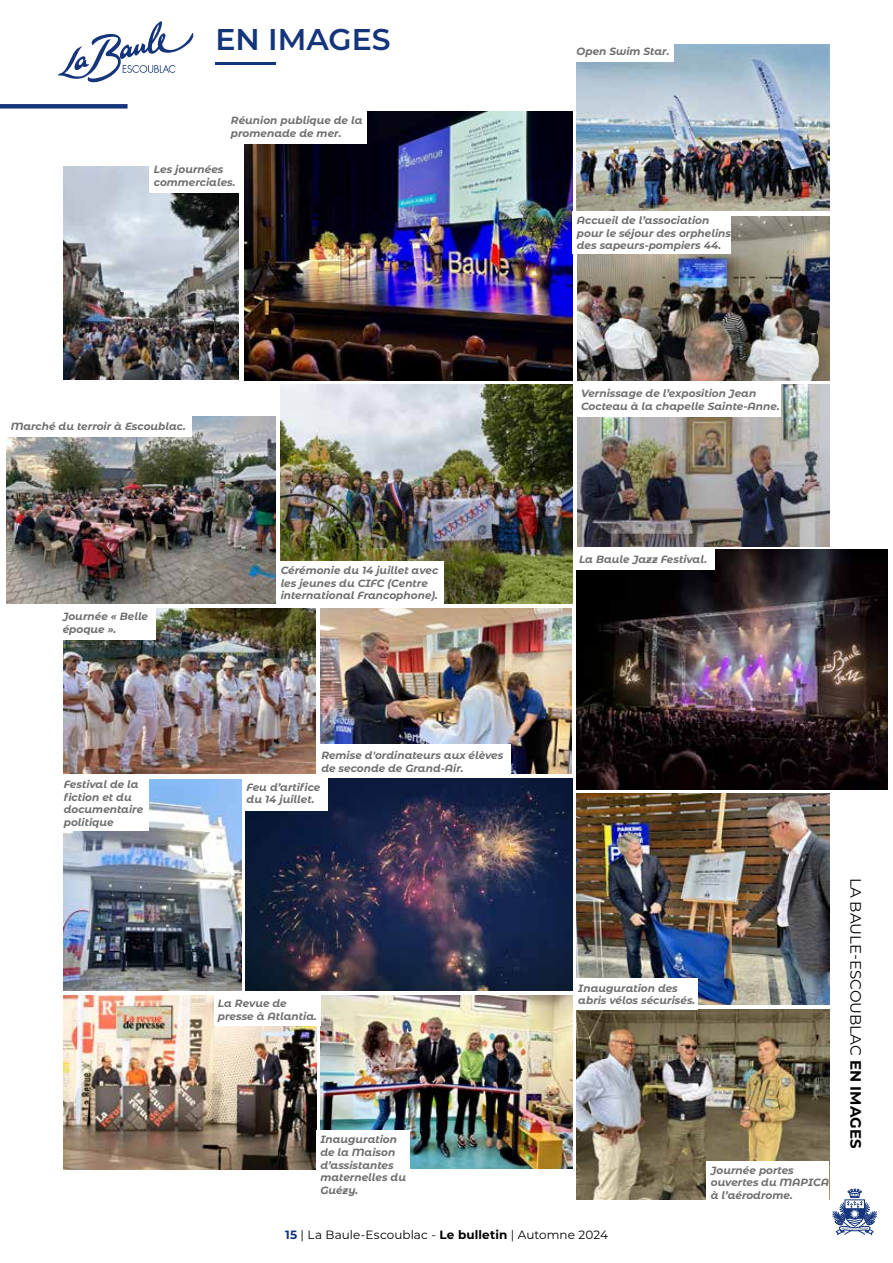
<style>
.page{position:relative;width:893px;height:1263px;background:#fff}
.page>*{position:absolute;margin:0;border:0;box-sizing:border-box;transform-origin:0 0}
.t1{font:600 30px/24px "Montserrat";color:#15357b}
.t2{font:15px "Montserrat";color:#000}
.t3{font:12px "Montserrat";letter-spacing:.005em;color:#000}
.t4{font:italic 700 10.5px/12.6px "Montserrat Alternates";color:#706f6f}
.s1{font-weight:700;color:#15357b}
.s2{font-weight:700}
</style>
<div class="page">
<svg style="left:832px;top:1188px;width:45px;height:47px"></svg>
<img style="left:7px;top:417px;width:268px;height:187px">
<img style="left:64px;top:995px;width:252px;height:174px">
<img style="left:64px;top:608px;width:252px;height:166px">
<svg style="left:58px;top:21px;width:136px;height:61px"></svg>
<div style="left:0;top:104px;width:128px;height:5px;background:#15357b"></div>
<div style="left:58px;top:605px;width:98px;height:34px;background:#fff"></div>
<img style="left:577px;top:217px;width:253px;height:164px">
<img style="left:577px;top:550px;width:310px;height:240px">
<img style="left:245px;top:112px;width:328px;height:268px">
<div style="left:573px;top:212px;width:158px;height:42px;background:#fff"></div>
<div style="left:575px;top:548px;width:140px;height:22px;background:#fff"></div>
<img style="left:577px;top:794px;width:252px;height:210px">
<img style="left:320px;top:995px;width:253px;height:173px">
<div style="left:316px;top:1130px;width:94px;height:69px;background:#fff"></div>
<div style="left:214px;top:991px;width:106px;height:34px;background:#fff"></div>
<img style="left:577px;top:1010px;width:252px;height:189px">
<img style="left:64px;top:167px;width:174px;height:212px">
<div style="left:707px;top:1161px;width:122px;height:42px;background:#fff"></div>
<div style="left:150px;top:158px;width:89px;height:34px;background:#fff"></div>
<div style="left:7px;top:416px;width:185px;height:21px;background:#fff"></div>
<div style="left:227px;top:109px;width:140px;height:34px;background:#fff"></div>
<div style="left:574px;top:978px;width:123px;height:32px;background:#fff"></div>
<img style="left:281px;top:384px;width:292px;height:220px">
<img style="left:578px;top:384px;width:251px;height:162px">
<img style="left:320px;top:608px;width:252px;height:166px">
<div style="left:317px;top:744px;width:193px;height:34px;background:#fff"></div>
<div style="left:577px;top:383px;width:204px;height:34px;background:#fff"></div>
<div style="left:276px;top:561px;width:168px;height:43px;background:#fff"></div>
<img style="left:577px;top:45px;width:252px;height:166px">
<div style="left:572px;top:40px;width:102px;height:22px;background:#fff"></div>
<img style="left:246px;top:778px;width:327px;height:213px">
<div style="left:242px;top:776px;width:85px;height:34px;background:#fff"></div>
<img style="left:64px;top:779px;width:177px;height:211px">
<div style="left:60px;top:775px;width:89px;height:55px;background:#fff"></div>
<h1 class="t1" style="left:215px;top:26px;width:177px">EN IMAGES –</h1>
<p class="t4" style="left:231px;top:114px;width:133px">Réunion publique de la promenade de mer.</p>
<p class="t4" style="left:154px;top:163px;width:83px">Les journées commerciales.</p>
<p class="t4" style="left:577px;top:45px;width:94px">Open Swim Star.</p>
<p class="t4" style="left:577px;top:214px;width:156px">Accueil de l’association pour le séjour des orphelins des sapeurs-pompiers 44.</p>
<p class="t4" style="left:11px;top:420px;width:177px">Marché du terroir à Escoublac.</p>
<p class="t4" style="left:581px;top:387px;width:200px">Vernissage de l’exposition Jean<br>Cocteau à la chapelle Sainte-Anne.</p>
<p class="t4" style="left:63px;top:610px;width:87px">Journée « Belle époque ».</p>
<p class="t4" style="left:64px;top:777px;width:81px">Festival de la fiction et du documentaire politique</p>
<p class="t4" style="left:281px;top:563px;width:159px">Cérémonie du 14 juillet avec les jeunes du CIFC (Centre international Francophone).</p>
<p class="t4" style="left:579px;top:552px;width:130px">La Baule Jazz Festival.</p>
<p class="t4" style="left:321px;top:748px;width:183px">Remise d'ordinateurs aux élèves de seconde de Grand-Air.</p>
<p class="t4" style="left:247px;top:780px;width:75px">Feu d’artifice du 14 juillet.</p>
<p class="t4" style="left:218px;top:997px;width:100px">La Revue de presse à Atlantia.</p>
<p class="t4" style="left:578px;top:981px;width:119px">Inauguration des abris vélos sécurisés.</p>
<p class="t4" style="left:320px;top:1133px;width:87px">Inauguration de la Maison d’assistantes maternelles du<br>Guézy.</p>
<p class="t3" style="left:285px;top:1226px;width:324px"><span class="s1">15</span> | La Baule-Escoublac - <span class="s2">Le bulletin</span> | Automne 2024</p>
<p class="t4" style="left:711px;top:1163px;width:120px">Journée portes ouvertes du MAPICA à l’aérodrome.</p>
<h2 class="t2" style="left:866px;top:878px;width:272px;rotate:90deg">LA BAULE-ESCOUBLAC <span class="s2">EN IMAGES</span></h2>
</div>
